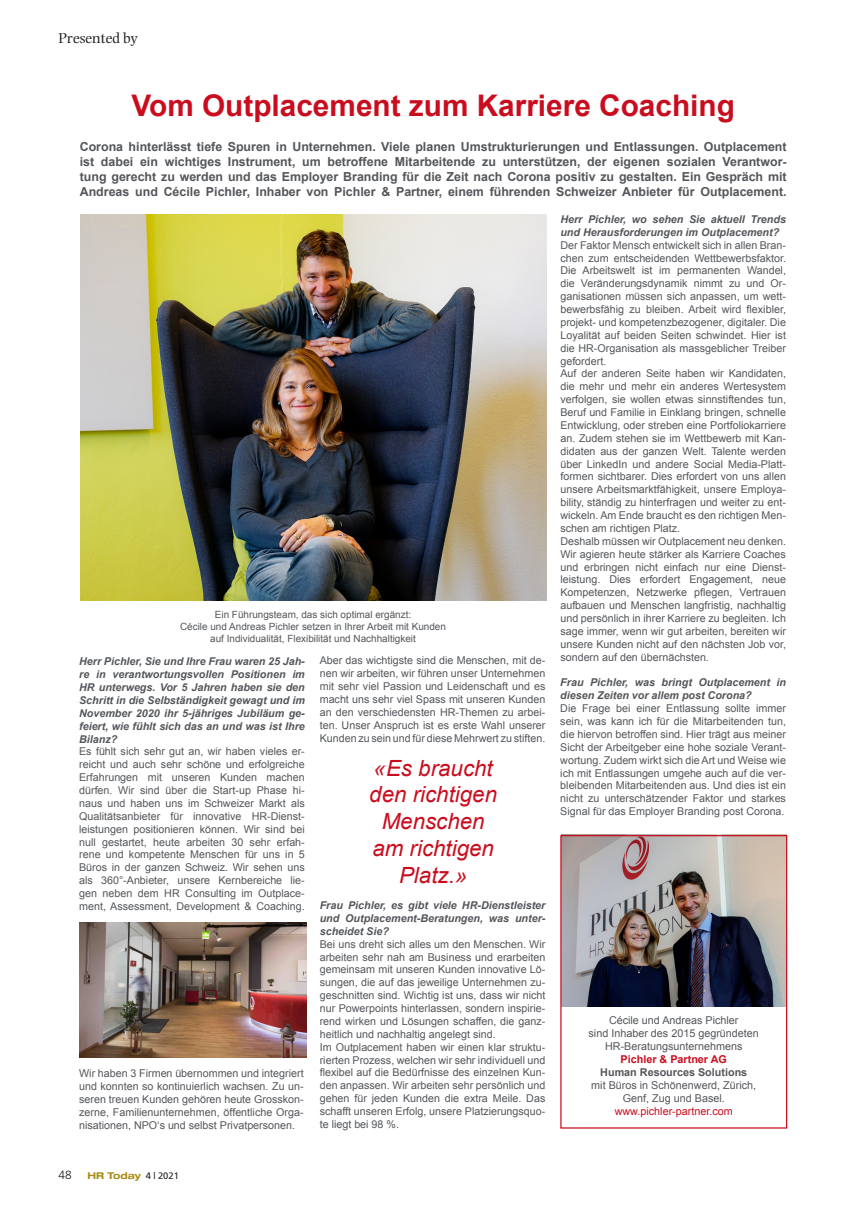
<style>
.page{position:relative;width:865px;height:1205px;background:#fff}
.page>*{position:absolute;margin:0;border:0;box-sizing:border-box;transform-origin:0 0}
.t1{font:700 29.75px "Arial";color:#ca0d1e}
.t2{font:italic 22.38px/26.8px "Arial";color:#ca0d1e;text-align:center}
.t3{font:15px "Photina";color:#231f20}
.t4{font:700 12.38px/14.9px "Arial";color:#53565a;text-align:justify}
.t5{font:300 11.88px "Frutiger";color:#231f20}
.t6{font:10.75px/12.9px "Arial";color:#53565a;text-align:justify}
.t7{font:italic 700 10.75px/12.9px "Arial";color:#53565a;text-align:justify}
.t8{font:700 10.75px "Arial";color:#53565a}
.t9{font:10.75px "Arial";color:#ca0d1e}
.t10{font:700 10.75px "Arial";color:#ca0d1e}
.t11{font:9.88px/11.9px "Arial";color:#53565a;text-align:center}
.t12{font:700 expanded 9.38px "Helvetica Neue LT Pro";color:#a88c12}
.s1{font-family:"Frutiger";font-weight:400;font-stretch:normal;color:#231f20}
</style>
<div class="page">
<img style="left:80px;top:214px;width:466px;height:386px">
<img style="left:80px;top:922px;width:226px;height:135px">
<img style="left:562px;top:837px;width:223px;height:169px">
<div style="left:560px;top:835px;width:227px;height:293px;border:1px solid #ca0d1e"></div>
<h3 class="t3" style="left:58px;top:30px;width:81px">Presented by</h3>
<h1 class="t1" style="left:131px;top:86px;width:605px">Vom Outplacement zum Karriere Coaching</h1>
<p class="t4" style="left:80px;top:140px;width:708px">Corona hinterlässt tiefe Spuren in Unternehmen. Viele planen Umstrukturierungen und Entlassungen. Outplacement ist dabei ein wichtiges Instrument, um betroffene Mitarbeitende zu unterstützen, der eigenen sozialen Verantwor&shy;tung gerecht zu werden und das Employer Branding für die Zeit nach Corona positiv zu gestalten. Ein Gespräch mit Andreas und Cécile Pichler, Inhaber von Pichler &amp; Partner, einem führenden Schweizer Anbieter für Outplacement.</p>
<p class="t11" style="left:180px;top:609px;width:267px">Ein Führungsteam, das sich optimal ergänzt:<br>Cécile und Andreas Pichler setzen in Ihrer Arbeit mit Kunden auf Individualität, Flexibilität und Nachhaltigkeit</p>
<p class="t7" style="left:79px;top:655px;width:227px">Herr Pichler, Sie und Ihre Frau waren 25 Jah&shy;re in verantwortungsvollen Positionen im HR unterwegs. Vor 5 Jahren haben sie den Schritt in die Selbständigkeit gewagt und im November 2020 ihr 5-jähriges Jubiläum ge&shy;feiert, wie fühlt sich das an und was ist Ihre Bilanz?</p>
<p class="t6" style="left:79px;top:745px;width:227px">Es fühlt sich sehr gut an, wir haben vieles er&shy;reicht und auch sehr schöne und erfolgreiche Erfahrungen mit unseren Kunden machen dürfen. Wir sind über die Start-up Phase hi&shy;naus und haben uns im Schweizer Markt als Qualitätsanbieter für innovative HR-Dienst&shy;leistungen positionieren können. Wir sind bei null gestartet, heute arbeiten 30 sehr erfah&shy;rene und kompetente Menschen für uns in 5<br>Büros in der ganzen Schweiz. Wir sehen uns als 360°-Anbieter, unsere Kernbereiche lie&shy;gen neben dem HR Consulting im Outplace&shy;ment, Assessment, Development &amp; Coaching.</p>
<p class="t6" style="left:79px;top:1067px;width:226px">Wir haben 3 Firmen übernommen und integriert und konnten so kontinuierlich wachsen. Zu un&shy;seren treuen Kunden gehören heute Grosskon&shy;zerne, Familienunternehmen, öffentliche Orga&shy;nisationen, NPO‘s und selbst Privatpersonen.</p>
<p class="t6" style="left:320px;top:654px;width:227px">Aber das wichtigste sind die Menschen, mit de&shy;nen wir arbeiten, wir führen unser Unternehmen mit sehr viel Passion und Leidenschaft und es macht uns sehr viel Spass mit unseren Kunden an den verschiedensten HR-Themen zu arbei&shy;ten. Unser Anspruch ist es erste Wahl unserer Kunden zu sein und für diese Mehrwert zu stiften.</p>
<h2 class="t2" style="left:369px;top:755px;width:129px">«Es braucht den richtigen<br>Menschen am richtigen<br>Platz.»</h2>
<p class="t7" style="left:320px;top:899px;width:227px">Frau Pichler, es gibt viele HR-Dienstleister und Outplacement-Beratungen, was unter&shy;scheidet Sie?</p>
<p class="t6" style="left:320px;top:937px;width:227px;text-align:left">Bei uns dreht sich alles um den Menschen. Wir arbeiten sehr nah am Business und erarbeiten gemeinsam mit unseren Kunden innovative Lö&shy;sungen, die auf das jeweilige Unternehmen zu&shy;geschnitten sind. Wichtig ist uns, dass wir nicht nur Powerpoints hinterlassen, sondern inspirie&shy;rend wirken und Lösungen schaffen, die ganz&shy;heitlich und nachhaltig angelegt sind.<br>Im Outplacement haben wir einen klar struktu&shy;rierten Prozess, welchen wir sehr individuell und flexibel auf die Bedürfnisse des einzelnen Kun&shy;den anpassen. Wir arbeiten sehr persönlich und gehen für jeden Kunden die extra Meile. Das schafft unseren Erfolg, unsere Platzierungsquo&shy;te liegt bei 98 %.</p>
<p class="t7" style="left:560px;top:213px;width:227px">Herr Pichler, wo sehen Sie aktuell Trends und Herausforderungen im Outplacement?</p>
<p class="t6" style="left:560px;top:239px;width:227px;text-align:left">Der Faktor Mensch entwickelt sich in allen Bran&shy;chen zum entscheidenden Wettbewerbsfaktor.<br>Die Arbeitswelt ist im permanenten Wandel, die Veränderungsdynamik nimmt zu und Or&shy;ganisationen müssen sich anpassen, um wett&shy;bewerbsfähig zu bleiben. Arbeit wird flexibler, projekt- und kompetenzbezogener, digitaler. Die Loyalität auf beiden Seiten schwindet. Hier ist die HR-Organisation als massgeblicher Treiber gefordert.<br>Auf der anderen Seite haben wir Kandidaten, die mehr und mehr ein anderes Wertesystem verfolgen, sie wollen etwas sinnstiftendes tun, Beruf und Familie in Einklang bringen, schnelle Entwicklung, oder streben eine Portfoliokarriere an. Zudem stehen sie im Wettbewerb mit Kan&shy;didaten aus der ganzen Welt. Talente werden über LinkedIn und andere Social Media-Platt&shy;formen sichtbarer. Dies erfordert von uns allen unsere Arbeitsmarktfähigkeit, unsere Employa&shy;bility, ständig zu hinterfragen und weiter zu ent&shy;wickeln. Am Ende braucht es den richtigen Men&shy;schen am richtigen Platz.<br>Deshalb müssen wir Outplacement neu denken.<br>Wir agieren heute stärker als Karriere Coaches und erbringen nicht einfach nur eine Dienst&shy;leistung. Dies erfordert Engagement, neue Kompetenzen, Netzwerke pflegen, Vertrauen aufbauen und Menschen langfristig, nachhaltig und persönlich in ihrer Karriere zu begleiten. Ich sage immer, wenn wir gut arbeiten, bereiten wir unsere Kunden nicht auf den nächsten Job vor, sondern auf den übernächsten.</p>
<p class="t7" style="left:560px;top:676px;width:227px">Frau Pichler, was bringt Outplacement in diesen Zeiten vor allem post Corona?</p>
<p class="t6" style="left:560px;top:702px;width:227px">Die Frage bei einer Entlassung sollte immer sein, was kann ich für die Mitarbeitenden tun, die hiervon betroffen sind. Hier trägt aus meiner Sicht der Arbeitgeber eine hohe soziale Verant&shy;wortung. Zudem wirkt sich die Art und Weise wie ich mit Entlassungen umgehe auch auf die ver&shy;bleibenden Mitarbeitenden aus. Und dies ist ein nicht zu unterschätzender Faktor und starkes Signal für das Employer Branding post Corona.</p>
<p class="t6" style="left:588px;top:1014px;width:172px;text-align:center">Cécile und Andreas Pichler<br>sind Inhaber des 2015 gegründeten<br>HR-Beratungsunternehmens</p>
<p class="t10" style="left:620px;top:1052px;width:108px">Pichler &amp; Partner AG</p>
<p class="t8" style="left:600px;top:1065px;width:148px">Human Resources Solutions</p>
<p class="t6" style="left:591px;top:1079px;width:166px;text-align:center">mit Büros in Schönenwerd, Zürich,<br>Genf, Zug und Basel.</p>
<p class="t9" style="left:614px;top:1104px;width:120px">www.pichler-partner.com</p>
<p class="t5" style="left:58px;top:1168px;width:15px">48</p>
<p class="t12" style="left:87px;top:1169px;width:93px">HR Today <span class="s1">4 | 2021</span></p>
</div>
